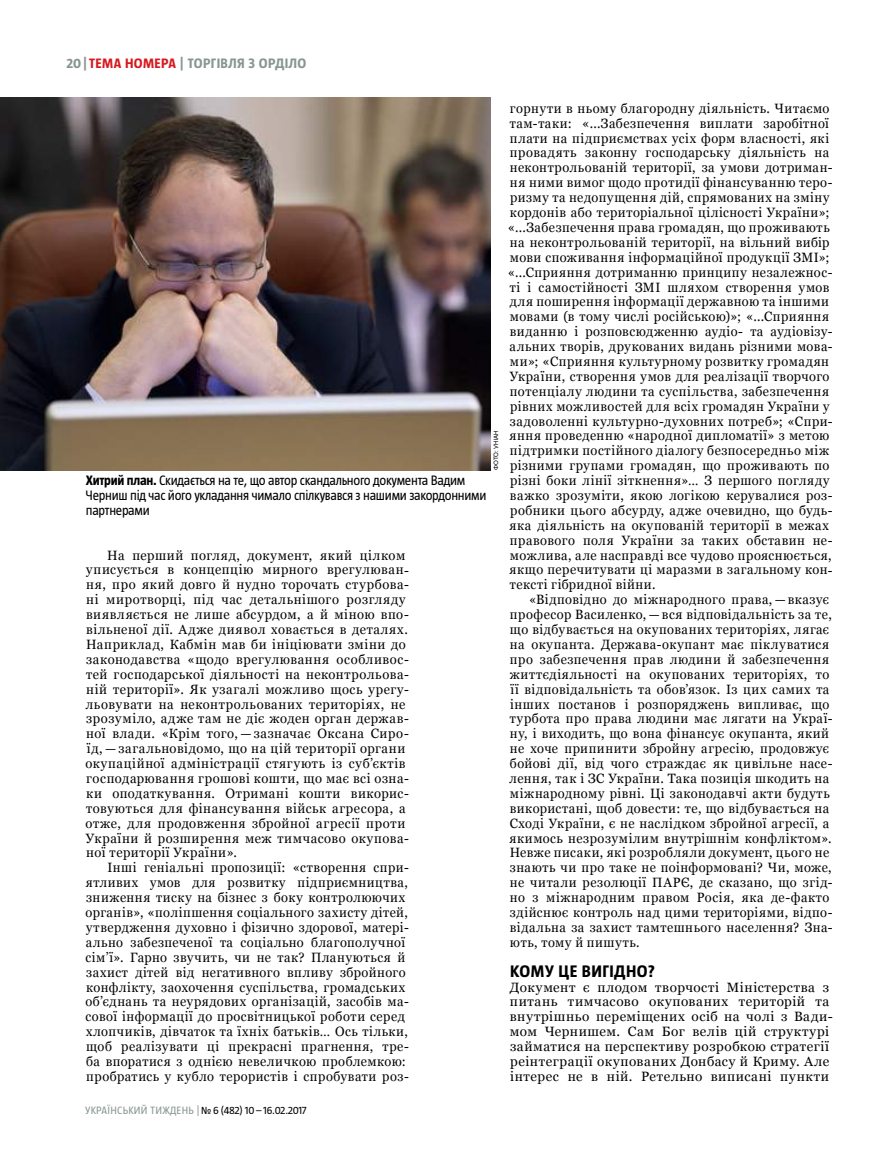
<style>
.page{position:relative;width:872px;height:1149px;background:#fff}
.page>*{position:absolute;margin:0;border:0;box-sizing:border-box;transform-origin:0 0}
.t1{font:700 16.5px "UT Magazine";letter-spacing:.03em;color:#000}
.t2{font:13.5px/14.9px "Georgia";letter-spacing:.04em;color:#000;scale:.95 1}
.t3{font:13.5px/14.9px "Georgia";letter-spacing:.04em;color:#000;scale:.96 1}
.t4{font:13.5px/14.9px "Georgia";letter-spacing:.04em;color:#000}
.t5{font:13.5px/14.9px "UT Magazine";letter-spacing:-.02em;color:#000}
.t6{font:700 13.5px "UT Magazine";letter-spacing:.03em;color:#889691}
.t7{font:10.5px "UT Magazine";letter-spacing:.03em;color:#000}
.t8{font:6px "Helios";color:#000}
.s1{color:#d71920}
.s2{font-weight:700}
.s3{color:#889691}
</style>
<div class="page">
<img style="left:0;top:98px;width:490px;height:372px">
<p class="t6" style="left:67px;top:56px;width:241px">20|<span class="s1">ТЕМА НОМЕРА</span> | ТОРГІВЛЯ З ОРДІЛО</p>
<p class="t5" style="left:86px;top:472px;width:402px"><span class="s2">Хитрий план.</span> Скидається на те, що автор скандального документа Вадим<br>Черниш під час його укладання чимало спілкувався з нашими закордонними партнерами</p>
<p class="t8" style="left:492px;top:470px;width:41px;rotate:-90deg">ФОТО: УНІАН</p>
<p class="t3" style="left:86px;top:547px;width:338px;text-indent:22px">На перший погляд, документ, який цілком уписується в концепцію мирного врегулюван&shy;ня, про який довго й нудно торочать стурбова&shy;ні миротворці, під час детальнішого розгляду виявляється не лише абсурдом, а й міною впо&shy;вільненої дії. Адже диявол ховається в деталях.<br>Наприклад, Кабмін мав би ініціювати зміни до законодавства «щодо врегулювання особливос&shy;тей господарської діяльності на неконтрольова&shy;ній території». Як узагалі можливо щось урегу&shy;льовувати на неконтрольованих територіях, не зрозуміло, адже там не діє жоден орган держав&shy;ної влади. «Крім того, — зазначає Оксана Сиро&shy;їд, — загальновідомо, що на цій території органи окупаційної адміністрації стягують із суб’єктів господарювання грошові кошти, що має всі озна&shy;ки оподаткування. Отримані кошти викорис&shy;товуються для фінансування військ агресора, а отже, для продовження збройної агресії проти України й розширення меж тимчасово окупова&shy;ної території України».</p>
<p class="t2" style="left:85px;top:860px;width:342px;text-indent:22px">Інші геніальні пропозиції: «створення спри&shy;ятливих умов для розвитку підприємництва, зниження тиску на бізнес з боку контролюючих органів», «поліпшення соціального захисту дітей, утвердження духовно і фізично здорової, матері&shy;ально забезпеченої та соціально благополучної сім’ї». Гарно звучить, чи не так? Плануються й захист дітей від негативного впливу збройного конфлікту, заохочення суспільства, громадських об’єднань та неурядових організацій, засобів ма&shy;сової інформації до просвітницької роботи серед хлопчиків, дівчаток та їхніх батьків… Ось тільки, щоб реалізувати ці прекрасні прагнення, тре&shy;ба впоратися з однією невеличкою проблемкою: пробратись у кубло терористів і спробувати роз-</p>
<p class="t7" style="left:85px;top:1104px;width:223px"><span class="s3">УКРАЇНСЬКИЙ ТИЖДЕНЬ |</span> № 6 (482) 10 – 16.02.2017</p>
<p class="t2" style="left:508px;top:101px;width:343px">горнути в ньому благородну діяльність. Читаємо там-таки: «...Забезпечення виплати заробітної плати на підприємствах усіх форм власності, які провадять законну господарську діяльність на неконтрольованій території, за умови дотриман&shy;ня ними вимог щодо протидії фінансуванню теро&shy;ризму та недопущення дій, спрямованих на зміну кордонів або територіальної цілісності України»; «...Забезпечення права громадян, що проживають на неконтрольованій території, на вільний вибір мови споживання інформаційної продукції ЗМІ»; «...Сприяння дотриманню принципу незалежнос&shy;ті і самостійності ЗМІ шляхом створення умов для поширення інформації державною та іншими мовами (в тому числі російською)»; «...Сприяння виданню і розповсюдженню аудіо- та аудіовізу&shy;альних творів, друкованих видань різними мова&shy;ми»; «Сприяння культурному розвитку громадян України, створення умов для реалізації творчого потенціалу людини та суспільства, забезпечення рівних можливостей для всіх громадян України у задоволенні культурно-духовних потреб»; «Спри&shy;яння проведенню «народної дипломатії» з метою підтримки постійного діалогу безпосередньо між різними групами громадян, що проживають по різні боки лінії зіткнення»… З першого погляду важко зрозуміти, якою логікою керувалися роз&shy;робники цього абсурду, адже очевидно, що будь&shy;яка діяльність на окупованій території в межах правового поля України за таких обставин не&shy;можлива, але насправді все чудово прояснюється, якщо перечитувати ці маразми в загальному кон&shy;тексті гібридної війни.</p>
<p class="t2" style="left:509px;top:592px;width:341px;text-indent:19px">«Відповідно до міжнародного права, — вказує професор Василенко, — вся відповідальність за те, що відбувається на окупованих територіях, лягає на окупанта. Держава-окупант має піклуватися про забезпечення прав людини й забезпечення життєдіяльності на окупованих територіях, то її відповідальність та обов’язок. Із цих самих та інших постанов і розпоряджень випливає, що турбота про права людини має лягати на Украї&shy;ну, і виходить, що вона фінансує окупанта, який не хоче припинити збройну агресію, продовжує бойові дії, від чого страждає як цивільне насе&shy;лення, так і ЗС України. Така позиція шкодить на міжнародному рівні. Ці законодавчі акти будуть використані, щоб довести: те, що відбувається на Сході України, є не наслідком збройної агресії, а якимось незрозумілим внутрішнім конфліктом».<br>Невже писаки, які розробляли документ, цього не знають чи про таке не поінформовані? Чи, може, не читали резолюції ПАРЄ, де сказано, що згід&shy;но з міжнародним правом Росія, яка де-факто здійснює контроль над цими територіями, відпо&shy;відальна за захист тамтешнього населення? Зна&shy;ють, тому й пишуть.</p>
<p class="t1" style="left:510px;top:961px;width:146px">КОМУ ЦЕ ВИГІДНО?</p>
<p class="t4" style="left:510px;top:979px;width:324px">Документ є плодом творчості Міністерства з питань тимчасово окупованих територій та внутрішньо переміщених осіб на чолі з Вади&shy;мом Чернишем. Сам Бог велів цій структурі займатися на перспективу розробкою стратегії реінтеграції окупованих Донбасу й Криму. Але інтерес не в ній. Ретельно виписані пункти</p>
</div>
